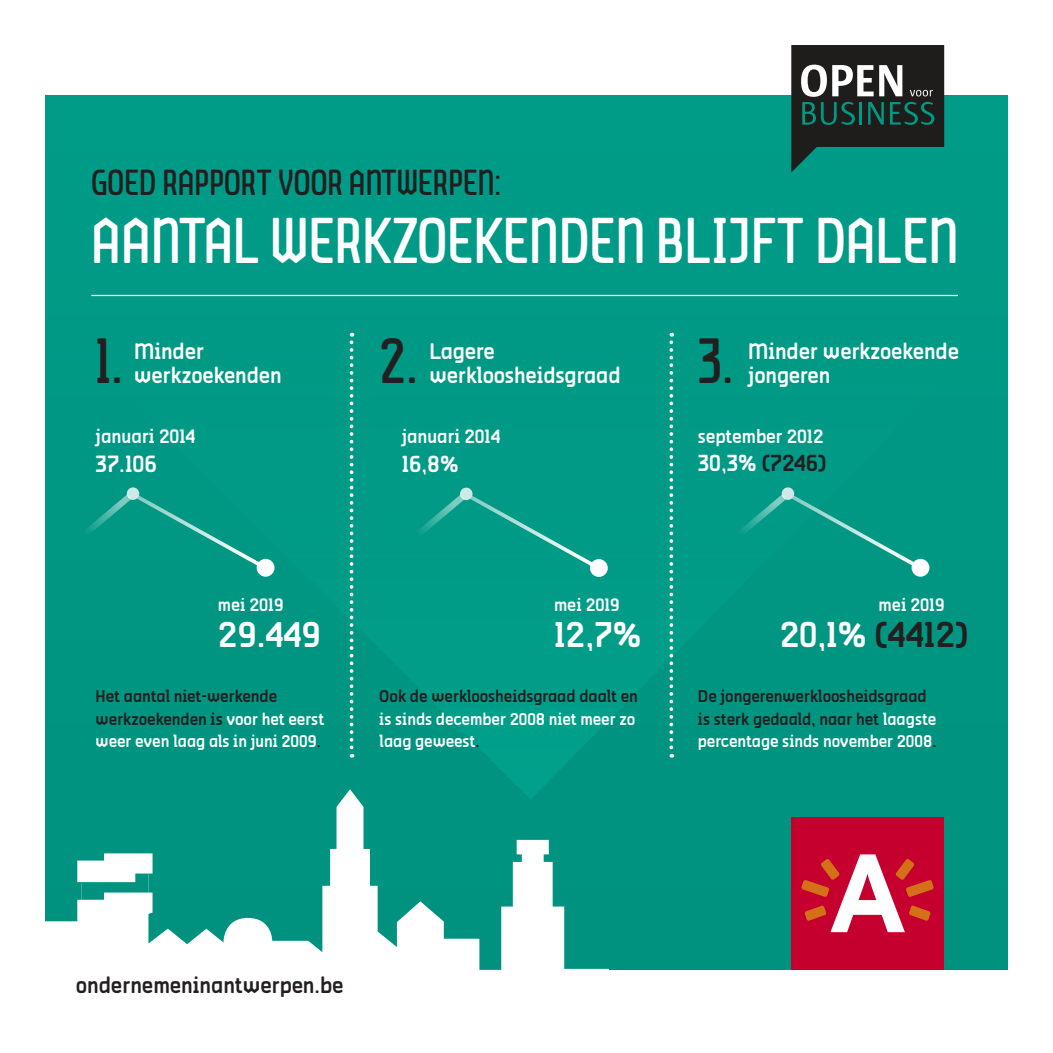
<style>
.page{position:relative;width:1053px;height:1053px;background:#fff}
.page>*{position:absolute;margin:0;border:0;box-sizing:border-box;transform-origin:0 0}
.t1{font:44.12px "Antwerpen Tall Tall";letter-spacing:.005em;color:#fff}
.t2{font:43.5px "Antwerpen Tall Tall";color:#231f20}
.t3{font:32.12px "Antwerpen";color:#231f20}
.t4{font:32px "Antwerpen";color:#fff}
.t5{font:24.75px "Antwerpen Tall Tall";letter-spacing:.005em;color:#231f20}
.t6{font:21px "Antwerpen";color:#fff}
.t7{font:20.75px "Antwerpen";color:#231f20}
.t8{font:20.75px "Antwerpen";color:#fff}
.t9{font:20.12px "Antwerpen";color:#231f20}
.t10{font:20px "Antwerpen";color:#fff}
.t11{font:17.38px "Antwerpen";color:#fff}
.t12{font:17.12px "Antwerpen";color:#fff}
.t13{font:16.12px "Antwerpen";color:#fff}
.t14{font:16px "Antwerpen";color:#fff}
.t15{font:15.12px/22.5px "Antwerpen";color:#231f20}
.t16{font:15.12px/22.5px "Antwerpen";color:#fff}
.s1{color:#fff}
.s2{color:#231f20}
</style>
<div class="page">
<div style="left:45px;top:95px;width:962px;height:874px;background:#009985"></div>
<svg style="left:791px;top:45px;width:153px;height:127px"></svg>
<svg style="left:349px;top:342px;width:4px;height:415px"></svg>
<svg style="left:669px;top:342px;width:4px;height:415px"></svg>
<div style="left:257px;top:559px;width:17px;height:17px;background:#fff;border-radius:50%"></div>
<svg style="left:127px;top:487px;width:12px;height:13px"></svg>
<svg style="left:86px;top:493px;width:181px;height:77px"></svg>
<div style="left:590px;top:559px;width:17px;height:18px;background:#fff;border-radius:50%"></div>
<svg style="left:460px;top:487px;width:12px;height:13px"></svg>
<svg style="left:419px;top:493px;width:181px;height:78px"></svg>
<div style="left:911px;top:559px;width:18px;height:17px;background:#fff;border-radius:50%"></div>
<svg style="left:781px;top:487px;width:13px;height:13px"></svg>
<svg style="left:741px;top:493px;width:181px;height:77px"></svg>
<hr style="left:91px;top:295px;width:866px;height:1px;background:#fff">
<svg style="left:225px;top:789px;width:384px;height:181px"></svg>
<svg style="left:45px;top:853px;width:180px;height:116px"></svg>
<div style="left:791px;top:816px;width:153px;height:153px;background:#c5002e"></div>
<svg style="left:801px;top:854px;width:132px;height:78px"></svg>
<p class="t5" style="left:91px;top:172px;width:411px">GOED RAPPORT VOOR ANTWERPEN:</p>
<p class="t1" style="left:91px;top:222px;width:868px">AANTAL WERKZOEKENDEN BLIJFT DALEN</p>
<p class="t2" style="left:96px;top:342px;width:29px">1.</p>
<p class="t10" style="left:134px;top:338px;width:71px">Minder</p>
<p class="t10" style="left:134px;top:362px;width:149px">werkzoekenden</p>
<p class="t2" style="left:379px;top:342px;width:40px">2.</p>
<p class="t10" style="left:429px;top:338px;width:67px">Lagere</p>
<p class="t10" style="left:429px;top:362px;width:192px">werkloosheidsgraad</p>
<p class="t2" style="left:698px;top:342px;width:37px">3.</p>
<p class="t10" style="left:748px;top:338px;width:212px">Minder werkzoekende</p>
<p class="t10" style="left:748px;top:362px;width:83px">jongeren</p>
<p class="t11" style="left:96px;top:425px;width:101px">januari 2014</p>
<p class="t12" style="left:402px;top:425px;width:100px">januari 2014</p>
<p class="t12" style="left:698px;top:425px;width:127px">september 2012</p>
<p class="t6" style="left:96px;top:450px;width:63px">37.106</p>
<p class="t8" style="left:402px;top:450px;width:58px">16,8%</p>
<p class="t7" style="left:698px;top:450px;width:130px"><span class="s1">30,3%</span> (7246)</p>
<p class="t14" style="left:218px;top:594px;width:67px">mei 2019</p>
<p class="t14" style="left:554px;top:594px;width:67px">mei 2019</p>
<p class="t13" style="left:878px;top:594px;width:68px">mei 2019</p>
<p class="t4" style="left:218px;top:614px;width:104px">29.449</p>
<p class="t4" style="left:554px;top:614px;width:89px">12,7%</p>
<p class="t3" style="left:780px;top:614px;width:190px"><span class="s1">20,1%</span> (4412)</p>
<p class="t15" style="left:96px;top:685px;width:230px">Het aantal niet-werkende werkzoekenden is <span class="s1">voor het eerst weer even laag als in juni 2009</span>.</p>
<p class="t16" style="left:379px;top:685px;width:260px"><span class="s2">Ook de werkloosheidsgraad daalt en </span>is sinds december 2008 niet meer zo laag geweest<span class="s2">.</span></p>
<p class="t15" style="left:698px;top:685px;width:240px">De jongerenwerkloosheidsgraad is sterk gedaald, naar het <span class="s1">laagste percentage sinds november 2008</span>.</p>
<p class="t9" style="left:76px;top:971px;width:269px">ondernemeninantwerpen.be</p>
</div>
